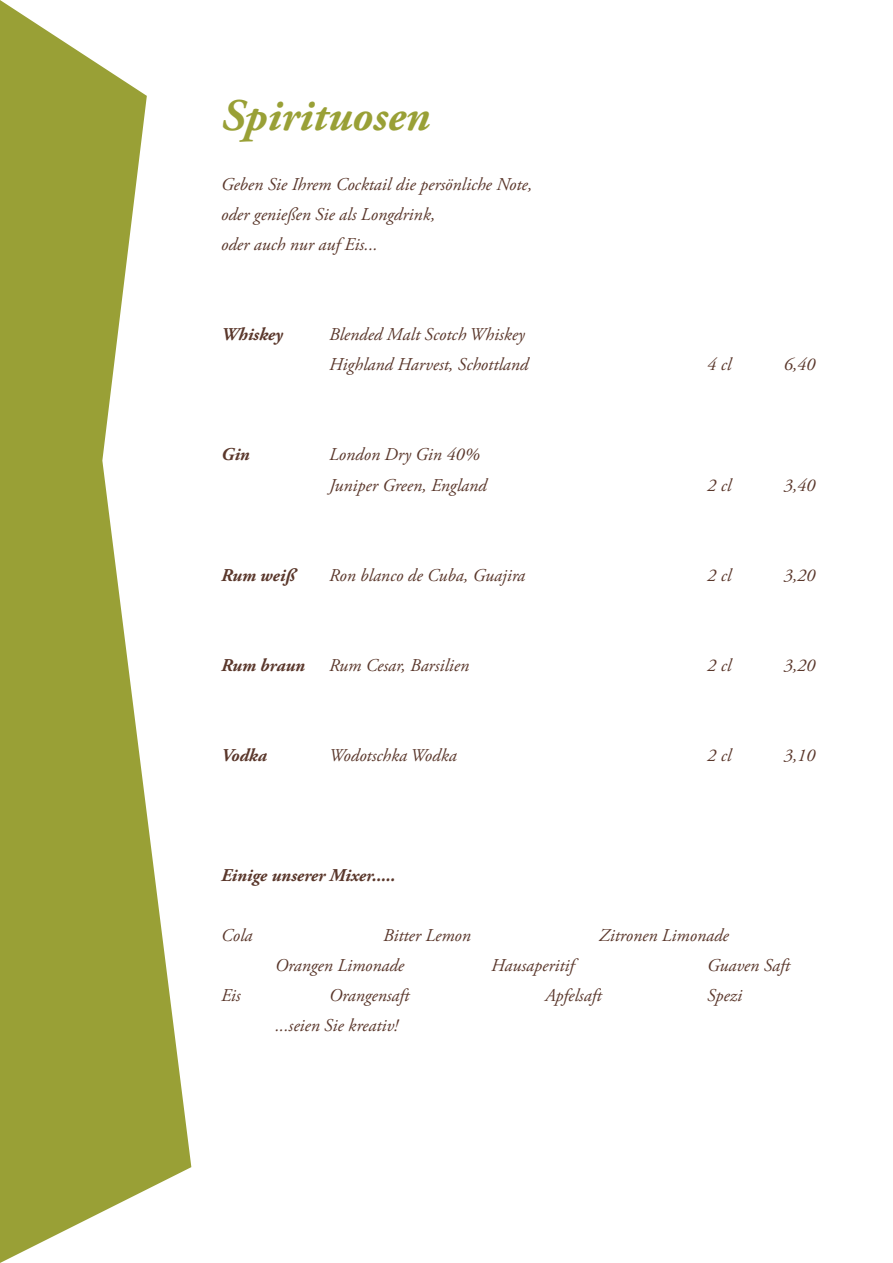
<style>
.page{position:relative;width:893px;height:1263px;background:#fff}
.page>*{position:absolute;margin:0;border:0;box-sizing:border-box;transform-origin:0 0}
.t1{font:italic 700 45px "Adobe Garamond Pro";color:#99a036}
.t2{font:italic 18px/30px "Adobe Garamond Pro";color:#5a372b}
.t3{font:italic 700 18px "Adobe Garamond Pro";color:#5a372b}
</style>
<div class="page">
<svg style="left:0;top:0;width:191px;height:1263px;fill:#99a036"></svg>
<h1 class="t1" style="left:221px;top:90px;width:210px">Spirituosen</h1>
<p class="t2" style="left:221px;top:170px;width:313px">Geben Sie Ihrem Cocktail die persönliche Note, oder genießen Sie als Longdrink,<br>oder auch nur auf Eis...</p>
<p class="t3" style="left:221px;top:324px;width:63px">Whiskey</p>
<p class="t2" style="left:329px;top:320px;width:201px">Blended Malt Scotch Whiskey<br>Highland Harvest, Schottland</p>
<p class="t3" style="left:221px;top:444px;width:30px">Gin</p>
<p class="t2" style="left:329px;top:440px;width:159px">London Dry Gin 40%<br>Juniper Green, England</p>
<p class="t2" style="left:707px;top:350px;width:26px">4 cl</p>
<p class="t2" style="left:784px;top:350px;width:33px">6,40</p>
<p class="t2" style="left:707px;top:470px;width:26px">2 cl</p>
<p class="t2" style="left:784px;top:470px;width:33px">3,40</p>
<p class="t3" style="left:221px;top:564px;width:75px">Rum weiß</p>
<p class="t2" style="left:329px;top:560px;width:198px">Ron blanco de Cuba, Guajira</p>
<p class="t2" style="left:707px;top:560px;width:26px">2 cl</p>
<p class="t2" style="left:784px;top:560px;width:33px">3,20</p>
<p class="t3" style="left:221px;top:654px;width:85px">Rum braun</p>
<p class="t2" style="left:329px;top:650px;width:142px">Rum Cesar, Barsilien</p>
<p class="t2" style="left:707px;top:650px;width:26px">2 cl</p>
<p class="t2" style="left:784px;top:650px;width:33px">3,20</p>
<p class="t3" style="left:221px;top:744px;width:47px">Vodka</p>
<p class="t2" style="left:329px;top:740px;width:129px">Wodotschka Wodka</p>
<p class="t2" style="left:707px;top:740px;width:26px">2 cl</p>
<p class="t2" style="left:784px;top:740px;width:33px">3,10</p>
<p class="t3" style="left:221px;top:864px;width:176px">Einige unserer Mixer.....</p>
<p class="t2" style="left:221px;top:920px;width:33px">Cola</p>
<p class="t2" style="left:383px;top:920px;width:89px">Bitter Lemon</p>
<p class="t2" style="left:599px;top:920px;width:131px">Zitronen Limonade</p>
<p class="t2" style="left:275px;top:950px;width:131px">Orangen Limonade</p>
<p class="t2" style="left:491px;top:950px;width:85px">Hausaperitif</p>
<p class="t2" style="left:707px;top:950px;width:84px">Guaven Saft</p>
<p class="t2" style="left:221px;top:980px;width:21px">Eis</p>
<p class="t2" style="left:329px;top:980px;width:82px">Orangensaft</p>
<p class="t2" style="left:545px;top:980px;width:58px">Apfelsaft</p>
<p class="t2" style="left:707px;top:980px;width:36px">Spezi</p>
<p class="t2" style="left:275px;top:1010px;width:124px">...seien Sie kreativ!</p>
</div>
